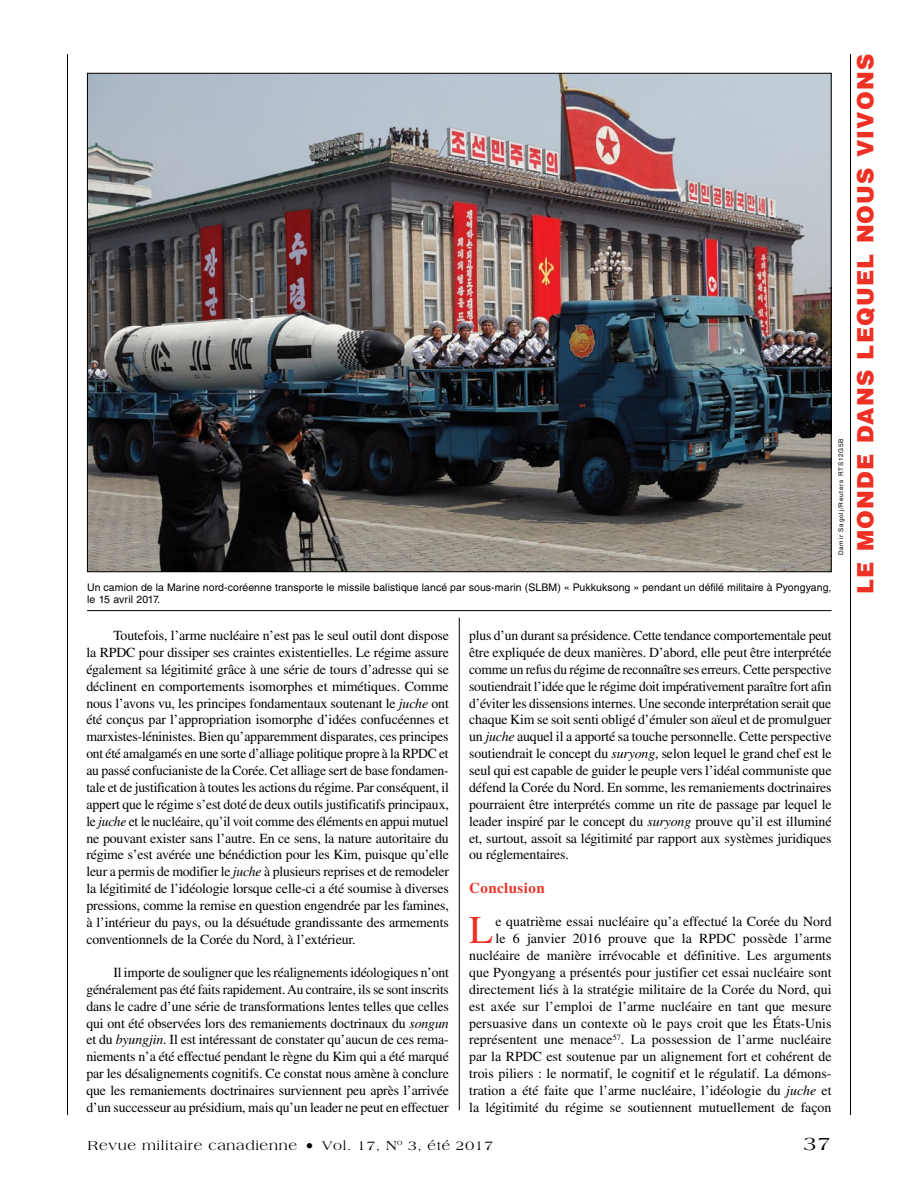
<style>
.page{position:relative;width:918px;height:1188px;background:#fff}
.page>*{position:absolute;margin:0;border:0;box-sizing:border-box;transform-origin:0 0}
.t1{font:39.3px "Times LT Std";color:#ee3124}
.t2{font:900 22.5px "Helvetica LT Std";letter-spacing:.05em;color:#ee3124}
.t3{font:19.5px "Americana Std";color:#000}
.t4{font:700 15px "Times LT Std";letter-spacing:.03em;color:#ee3124}
.t5{font:13.8px/16.8px "Times LT Std";letter-spacing:.005em;color:#000;text-align:justify}
.t6{font:13.8px "Americana Std";letter-spacing:.05em;color:#000}
.t7{font:10.5px/12.8px "Helvetica LT Std";letter-spacing:.01em;color:#000}
.t8{font:6.3px "Helvetica LT Std";letter-spacing:.125em;color:#000}
.s1{font-style:italic}
.s2{font-size:16.5px}
.s3{font-size:13.5px}
</style>
<div class="page">
<hr style="left:850px;top:54px;width:1px;height:1061px;background:#000">
<hr style="left:67px;top:54px;width:1px;height:1061px;background:#000">
<hr style="left:459px;top:618px;width:1px;height:492px;background:#000">
<img style="left:89px;top:75px;width:741px;height:495px">
<hr style="left:87px;top:610px;width:745px;height:1px;background:#000">
<p class="t8" style="left:837px;top:555px;width:118px;rotate:-90deg">Damir Sagolj/Reuters RTS12G5B</p>
<p class="t7" style="left:87px;top:581px;width:746px">Un camion de la Marine nord-coréenne transporte le missile balistique lancé par sous-marin (SLBM) « Pukkuksong » pendant un défilé militaire à Pyongyang, le 15 avril 2017.</p>
<p class="t5" style="left:86px;top:627px;width:364px;text-indent:27px">Toutefois, l’arme nucléaire n’est pas le seul outil dont dispose la RPDC pour dissiper ses craintes existentielles. Le régime assure également sa légitimité grâce à une série de tours d’adresse qui se déclinent en comportements isomorphes et mimétiques. Comme nous l’avons vu, les principes fondamentaux soutenant le <span class="s1">juche</span> ont été conçus par l’appropriation isomorphe d’idées confucéennes et marxistes-léninistes. Bien qu’apparemment disparates, ces principes ont été amalgamés en une sorte d’alliage politique propre à la RPDC et au passé confucianiste de la Corée. Cet alliage sert de base fondamen&shy;tale et de justification à toutes les actions du régime. Par conséquent, il appert que le régime s’est doté de deux outils justificatifs principaux, le <span class="s1">juche</span> et le nucléaire, qu’il voit comme des éléments en appui mutuel ne pouvant exister sans l’autre. En ce sens, la nature autoritaire du régime s’est avérée une bénédiction pour les Kim, puisque qu’elle leur a permis de modifier le <span class="s1">juche</span> à plusieurs reprises et de remodeler la légitimité de l’idéologie lorsque celle-ci a été soumise à diverses pressions, comme la remise en question engendrée par les famines, à l’intérieur du pays, ou la désuétude grandissante des armements conventionnels de la Corée du Nord, à l’extérieur.</p>
<p class="t5" style="left:86px;top:964px;width:364px;text-indent:27px">Il importe de souligner que les réalignements idéologiques n’ont généralement pas été faits rapidement. Au contraire, ils se sont inscrits dans le cadre d’une série de transformations lentes telles que celles qui ont été observées lors des remaniements doctrinaux du <span class="s1">songun </span>et du <span class="s1">byungjin</span>. Il est intéressant de constater qu’aucun de ces rema&shy;niements n’a été effectué pendant le règne du Kim qui a été marqué par les désalignements cognitifs. Ce constat nous amène à conclure que les remaniements doctrinaires surviennent peu après l’arrivée d’un successeur au présidium, mais qu’un leader ne peut en effectuer</p>
<p class="t5" style="left:469px;top:627px;width:364px">plus d’un durant sa présidence. Cette tendance comportementale peut être expliquée de deux manières. D’abord, elle peut être interprétée comme un refus du régime de reconnaître ses erreurs. Cette perspective soutiendrait l’idée que le régime doit impérativement paraître fort afin d’éviter les dissensions internes. Une seconde interprétation serait que chaque Kim se soit senti obligé d’émuler son aïeul et de promulguer un <span class="s1">juche</span> auquel il a apporté sa touche personnelle. Cette perspective soutiendrait le concept du <span class="s1">suryong</span>, selon lequel le grand chef est le seul qui est capable de guider le peuple vers l’idéal communiste que défend la Corée du Nord. En somme, les remaniements doctrinaires pourraient être interprétés comme un rite de passage par lequel le leader inspiré par le concept du <span class="s1">suryong</span> prouve qu’il est illuminé et, surtout, assoit sa légitimité par rapport aux systèmes juridiques ou réglementaires.</p>
<p class="t4" style="left:469px;top:879px;width:77px">Conclusion</p>
<h1 class="t1" style="left:469px;top:908px;width:26px">L</h1>
<p class="t5" style="left:469px;top:913px;width:364px;text-align:right">e quatrième essai nucléaire qu’a effectué la Corée du Nord<br>le 6 janvier 2016 prouve que la RPDC possède l’arme nucléaire de manière irrévocable et définitive. Les arguments que Pyongyang a présentés pour justifier cet essai nucléaire sont directement liés à la stratégie militaire de la Corée du Nord, qui est axée sur l’emploi de l’arme nucléaire en tant que mesure persuasive dans un contexte où le pays croit que les États-Unis représentent une menace<sup>57</sup>. La possession de l’arme nucléaire par la RPDC est soutenue par un alignement fort et cohérent de trois piliers : le normatif, le cognitif et le régulatif. La démons&shy;tration a été faite que l’arme nucléaire, l’idéologie du <span class="s1">juche</span> et la légitimité du régime se soutiennent mutuellement de façon</p>
<p class="t6" style="left:88px;top:1137px;width:407px">Revue militaire canadienne <span class="s2">•</span> <span class="s3">Vol. 17,</span> N<sup>o</sup> <span class="s3">3, été 2017</span></p>
<h3 class="t3" style="left:804px;top:1132px;width:28px">37</h3>
<h2 class="t2" style="left:851px;top:594px;width:541px;rotate:-90deg">LE MONDE DANS LEQUEL NOUS VIVONS</h2>
</div>
